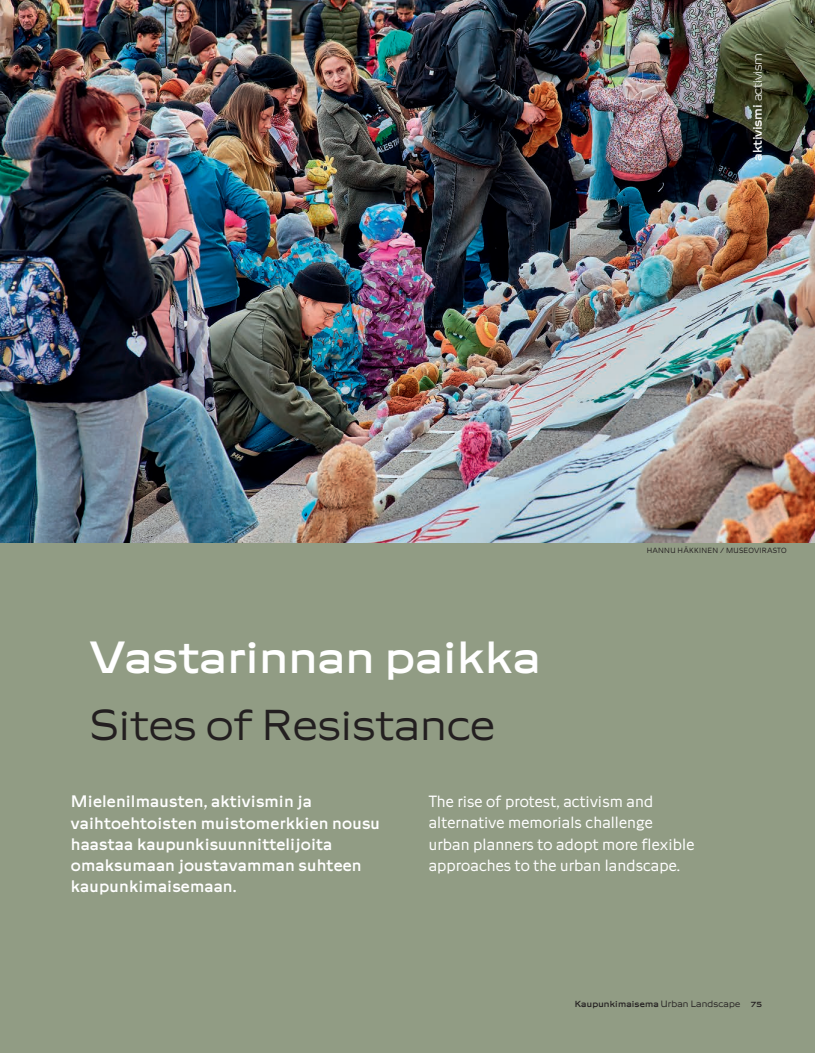
<style>
.page{position:relative;width:815px;height:1053px;background:#fff}
.page>*{position:absolute;margin:0;border:0;box-sizing:border-box;transform-origin:0 0}
.t1{font:700 expanded 45px "Ark Sans prefinal 2";letter-spacing:.01em;color:#fff}
.t2{font:expanded 43.12px "Ark Sans prefinal 2";letter-spacing:.01em;color:#231f20}
.t3{font:700 16.62px/21.2px "Ark Sans prefinal 2";letter-spacing:.01em;color:#fff}
.t4{font:16.25px/21.2px "Ark Sans prefinal 2";letter-spacing:.01em;color:#fff}
.t5{font:700 expanded 12.5px "Ark Sans prefinal 2";letter-spacing:-.02em;color:#fff}
.t6{font:700 expanded 8.75px "Ark Sans prefinal 2";letter-spacing:.02em;color:#231f20}
.t7{font:7.5px "Ark Sans prefinal 2";letter-spacing:.05em;color:#231f20}
.s1{font-weight:300}
.s2{font-weight:400;font-size:9.12px}
</style>
<div class="page">
<div style="left:0;top:0;width:815px;height:1052px;background:#919c84"></div>
<img style="left:0;top:0;width:815px;height:542px">
<p class="t5" style="left:750px;top:160px;width:109px;rotate:-90deg">aktivismi <span class="s1">activism</span></p>
<h1 class="t1" style="left:90px;top:631px;width:452px">Vastarinnan paikka</h1>
<h2 class="t2" style="left:90px;top:700px;width:406px">Sites of Resistance</h2>
<p class="t7" style="left:647px;top:546px;width:141px">HANNU HÄKKINEN / MUSEOVIRASTO</p>
<p class="t3" style="left:71px;top:791px;width:311px">Mielenilmausten, aktivismin ja vaihtoehtoisten muistomerkkien nousu haastaa kaupunkisuunnittelijoita omaksumaan joustavamman suhteen kaupunkimaisemaan.</p>
<p class="t4" style="left:429px;top:790px;width:267px">The rise of protest, activism and alternative memorials challenge urban planners to adopt more flexible approaches to the urban landscape.</p>
<p class="t6" style="left:575px;top:998px;width:167px">Kaupunkimaisema <span class="s2">Urban Landscape</span></p>
<p class="t6" style="left:751px;top:998px;width:12px">75</p>
</div>
